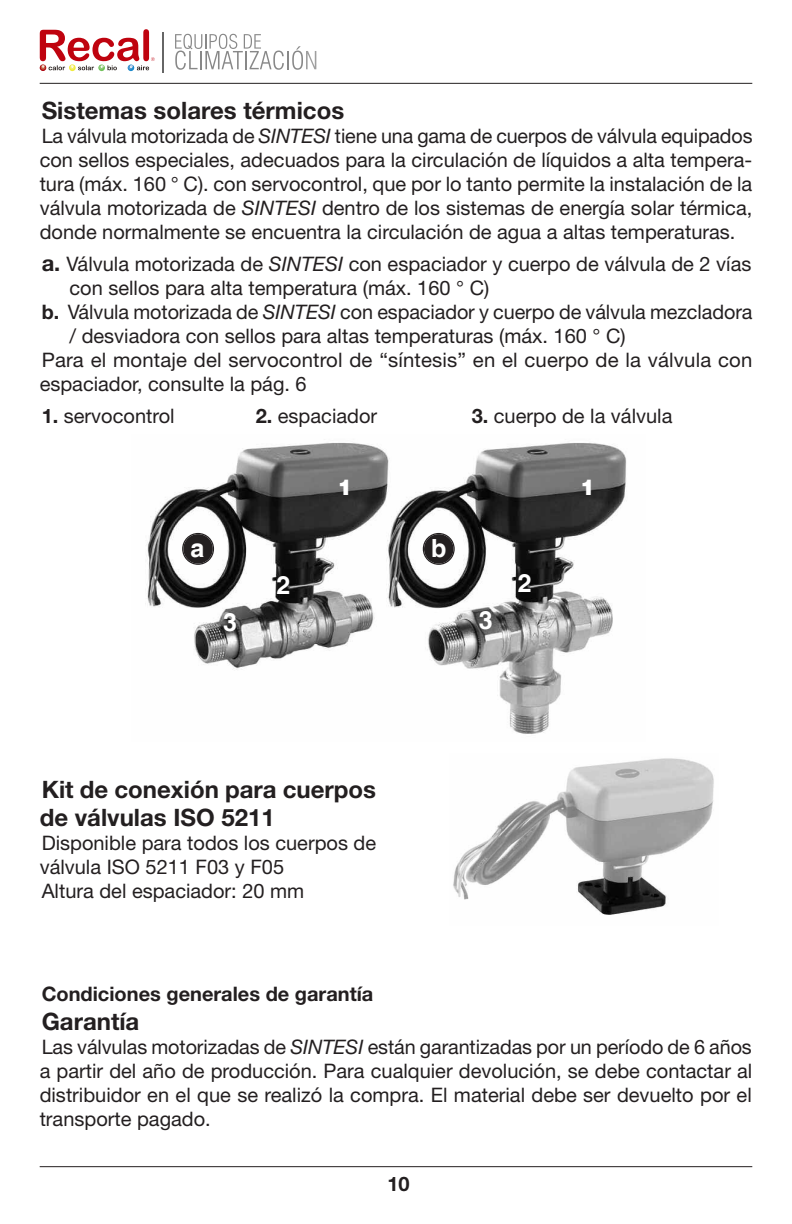
<style>
.page{position:relative;width:792px;height:1224px;background:#fff}
.page>*{position:absolute;margin:0;border:0;box-sizing:border-box;transform-origin:0 0}
.t1{font:700 25px "Helvetica";color:#fff}
.t2{font:700 24px/28.8px "Helvetica Neue LT Std";color:#231f20}
.t3{font:900 22px "Helvetica Neue LT Std";color:#fff}
.t4{font:20px/24px "Helvetica Neue LT Std";color:#231f20;text-align:justify}
.t5{font:700 20px "Helvetica Neue LT Std";color:#231f20}
.s1{font-style:italic}
.s2{font-weight:700;font-size:22px}
.s3{font-weight:700}
</style>
<div class="page">
<svg style="left:40px;top:29px;width:115px;height:42px"></svg>
<svg style="left:175px;top:34px;width:141px;height:36px"></svg>
<hr style="left:162px;top:32px;width:1px;height:41px;background:#666">
<hr style="left:40px;top:83px;width:712px;height:1px;background:#231f20">
<hr style="left:40px;top:1166px;width:712px;height:1px;background:#231f20">
<img style="left:145px;top:443px;width:482px;height:291px">
<svg style="left:182px;top:533px;width:32px;height:32px"></svg>
<svg style="left:423px;top:533px;width:32px;height:32px"></svg>
<img style="left:453px;top:758px;width:261px;height:157px">
<p class="t2" style="left:42px;top:96px;width:304px">Sistemas solares térmicos</p>
<p class="t4" style="left:40px;top:124px;width:714px">La válvula motorizada de <span class="s1">SINTESI</span> tiene una gama de cuerpos de válvula equipados con sellos especiales, adecuados para la circulación de líquidos a alta tempera&shy;tura (máx. 160 ° C). con servocontrol, que por lo tanto permite la instalación de la válvula motorizada de <span class="s1">SINTESI</span> dentro de los sistemas de energía solar térmica, donde normalmente se encuentra la circulación de agua a altas temperaturas.</p>
<p class="t4" style="left:42px;top:252px;width:711px"><span class="s2">a.</span> Válvula motorizada de <span class="s1">SINTESI</span> con espaciador y cuerpo de válvula de 2 vías</p>
<p class="t4" style="left:69px;top:276px;width:421px">con sellos para alta temperatura (máx. 160 ° C)</p>
<p class="t4" style="left:42px;top:300px;width:712px"><span class="s3">b.</span> Válvula motorizada de <span class="s1">SINTESI</span> con espaciador y cuerpo de válvula mezcladora</p>
<p class="t4" style="left:69px;top:324px;width:558px">/ desviadora con sellos para altas temperaturas (máx. 160 ° C)</p>
<p class="t4" style="left:42px;top:348px;width:712px">Para el montaje del servocontrol de “síntesis” en el cuerpo de la válvula con</p>
<p class="t4" style="left:40px;top:372px;width:269px">espaciador, consulte la pág. 6</p>
<p class="t4" style="left:42px;top:404px;width:134px"><span class="s3">1.</span> servocontrol</p>
<p class="t4" style="left:256px;top:404px;width:123px"><span class="s3">2.</span> espaciador</p>
<p class="t4" style="left:472px;top:404px;width:202px"><span class="s3">3.</span> cuerpo de la válvula</p>
<p class="t3" style="left:338px;top:474px;width:16px">1</p>
<p class="t3" style="left:580px;top:474px;width:16px">1</p>
<p class="t1" style="left:191px;top:533px;width:15px">a</p>
<p class="t1" style="left:431px;top:533px;width:17px">b</p>
<p class="t1" style="left:277px;top:570px;width:15px">2</p>
<p class="t1" style="left:518px;top:568px;width:15px">2</p>
<p class="t1" style="left:223px;top:607px;width:15px">3</p>
<p class="t1" style="left:479px;top:605px;width:15px">3</p>
<p class="t2" style="left:40px;top:774px;width:338px">Kit de conexión para cuerpos de válvulas ISO 5211</p>
<p class="t4" style="left:40px;top:831px;width:338px;text-align:left">Disponible para todos los cuerpos de válvula ISO 5211 F03 y F05<br>Altura del espaciador: 20 mm</p>
<p class="t5" style="left:42px;top:982px;width:333px">Condiciones generales de garantía</p>
<p class="t2" style="left:42px;top:1007px;width:99px">Garantía</p>
<p class="t4" style="left:40px;top:1035px;width:714px">Las válvulas motorizadas de <span class="s1">SINTESI</span> están garantizadas por un período de 6 años a partir del año de producción. Para cualquier devolución, se debe contactar al distribuidor en el que se realizó la compra. El material debe ser devuelto por el transporte pagado.</p>
<p class="t5" style="left:387px;top:1171px;width:24px">10</p>
</div>
